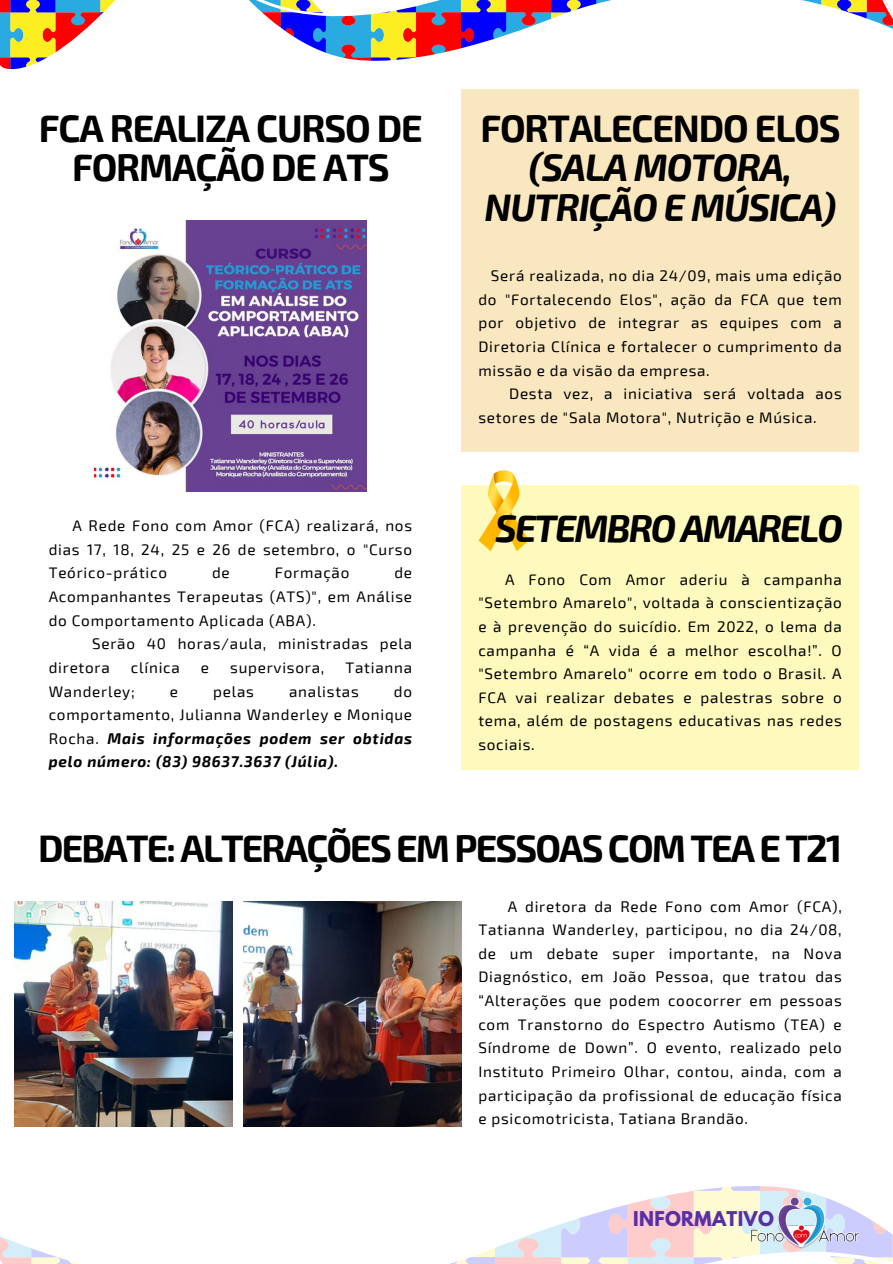
<style>
.page{position:relative;width:893px;height:1264px;background:#fff}
.page>*{position:absolute;margin:0;border:0;box-sizing:border-box;transform-origin:0 0}
.t1{font:italic 700 37.5px/39.3px "Exo 2";letter-spacing:-.03em;color:#000;text-align:center}
.t2{font:700 37.5px "Exo 2";letter-spacing:-.05em;color:#000}
.t3{font:700 37.5px/39.3px "Exo 2";letter-spacing:-.03em;color:#000;text-align:center}
.t4{font:italic 700 37.5px "Exo 2";letter-spacing:-.05em;color:#000}
.t5{font:700 18px "League Spartan";letter-spacing:.02em;color:#5730a4}
.t6{font:15.3px/23.7px "Exo 2";letter-spacing:.05em;color:#000;text-align:justify}
.t7{font:italic 700 15.3px/23.7px "Exo 2";letter-spacing:.05em;color:#000;text-align:justify}
.s1{font-weight:400;font-style:normal}
.s2{font-style:normal}
</style>
<div class="page">
<img style="left:15px;top:901px;width:217px;height:225px">
<img style="left:243px;top:901px;width:219px;height:225px">
<svg style="left:0;top:0;width:892px;height:70px"></svg>
<svg style="left:0;top:1186px;width:892px;height:77px"></svg>
<img style="left:744px;top:1194px;width:114px;height:55px">
<img style="left:95px;top:220px;width:271px;height:272px">
<div style="left:462px;top:89px;width:397px;height:362px;background:#f9e7bf"></div>
<div style="left:462px;top:485px;width:397px;height:285px;background:#fef9bc"></div>
<svg style="left:478px;top:470px;width:51px;height:81px"></svg>
<p class="t3" style="left:39px;top:107px;width:385px">FCA REALIZA CURSO DE<br>FORMAÇÃO DE ATS</p>
<p class="t6" style="left:49px;top:513px;width:365px;text-indent:24px">A Rede Fono com Amor (FCA) realizará, nos dias 17, 18, 24, 25 e 26 de setembro, o "Curso Teórico-prático</p>
<p class="t6" style="left:212px;top:560px;width:19px">de</p>
<p class="t6" style="left:275px;top:560px;width:76px">Formação</p>
<p class="t6" style="left:49px;top:560px;width:365px;text-indent:346px">de Acompanhantes Terapeutas (ATS)", em Análise do Comportamento Aplicada (ABA).</p>
<p class="t6" style="left:49px;top:631px;width:365px;text-indent:43px">Serão 40 horas/aula, ministradas pela diretora</p>
<p class="t6" style="left:131px;top:655px;width:50px">clínica</p>
<p class="t6" style="left:201px;top:655px;width:10px">e</p>
<p class="t6" style="left:230px;top:655px;width:96px">supervisora,</p>
<p class="t6" style="left:345px;top:655px;width:68px">Tatianna</p>
<p class="t6" style="left:49px;top:678px;width:87px">Wanderley;</p>
<p class="t6" style="left:170px;top:678px;width:10px">e</p>
<p class="t6" style="left:213px;top:678px;width:42px">pelas</p>
<p class="t6" style="left:289px;top:678px;width:71px">analistas</p>
<p class="t7" style="left:49px;top:678px;width:365px;text-indent:345px"><span class="s1">do comportamento, Julianna Wanderley e Monique Rocha.</span> Mais informações podem ser obtidas pelo número: (83) 98637.3637 (Júlia).</p>
<p class="t1" style="left:480px;top:107px;width:361px"><span class="s2">FORTALECENDO ELOS </span>(SALA MOTORA,<br>NUTRIÇÃO E MÚSICA)</p>
<p class="t6" style="left:478px;top:263px;width:365px;text-indent:12px">Será realizada, no dia 24/09, mais uma edição do "Fortalecendo Elos", ação da FCA que tem por objetivo de integrar as equipes com a Diretoria Clínica e fortalecer o cumprimento da missão e da visão da empresa.</p>
<p class="t6" style="left:478px;top:381px;width:365px;text-indent:31px">Desta vez, a iniciativa será voltada aos setores de "Sala Motora", Nutrição e Música.</p>
<p class="t4" style="left:495px;top:504px;width:349px">SETEMBRO AMARELO</p>
<p class="t6" style="left:478px;top:566px;width:365px;text-indent:27px">A Fono Com Amor aderiu à campanha "Setembro Amarelo", voltada à conscientização e à prevenção do suicídio. Em 2022, o lema da campanha é “A vida é a melhor escolha!”. O "Setembro Amarelo" ocorre em todo o Brasil. A FCA vai realizar debates e palestras sobre o tema, além de postagens educativas nas redes sociais.</p>
<p class="t2" style="left:38px;top:823px;width:805px">DEBATE: ALTERAÇÕES EM PESSOAS COM TEA E T21</p>
<p class="t6" style="left:478px;top:893px;width:365px;text-indent:29px">A diretora da Rede Fono com Amor (FCA), Tatianna Wanderley, participou, no dia 24/08, de um debate super importante, na Nova Diagnóstico, em João Pessoa, que tratou das “Alterações que podem coocorrer em pessoas com Transtorno do Espectro Autismo (TEA) e Síndrome de Down”. O evento, realizado pelo Instituto Primeiro Olhar, contou, ainda, com a participação da profissional de educação física e psicomotricista, Tatiana Brandão.</p>
<p class="t5" style="left:633px;top:1209px;width:142px">INFORMATIVO</p>
</div>
